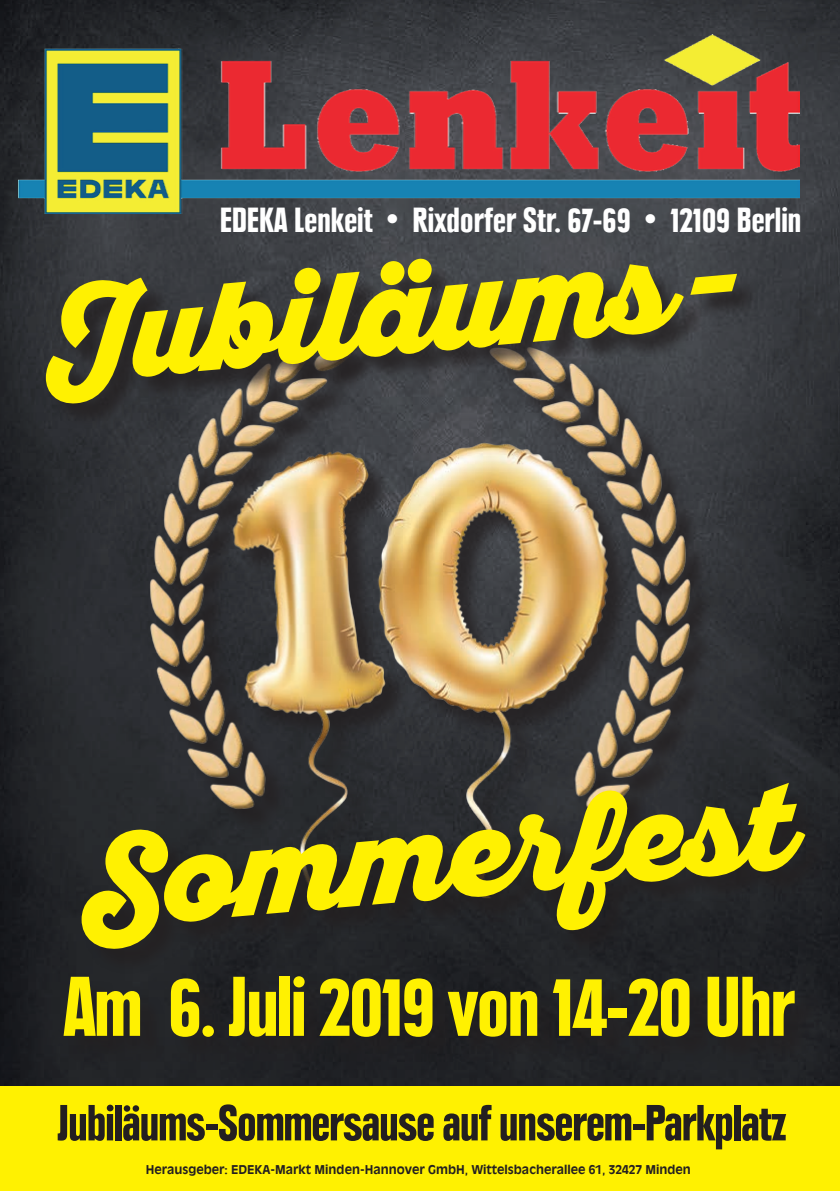
<style>
.page{position:relative;width:840px;height:1191px;background:#fff}
.page>*{position:absolute;margin:0;border:0;box-sizing:border-box;transform-origin:0 0}
.t1{font:900 121.4px "Sant Elia Script";color:#fff101}
.t2{font:900 condensed 83.4px "Plak Com";color:#fff101}
.t3{font:900 condensed 50px "Plak Com";color:#231f20}
.t4{font:900 condensed 34.6px "Plak Com";letter-spacing:.02em;color:#fff}
.t5{font:700 12px "Antique Olive Std";color:#231f20}
</style>
<div class="page">
<img style="left:0;top:0;width:839px;height:1086px">
<div style="left:0;top:1086px;width:839px;height:105px;background:#fff101"></div>
<div style="left:49px;top:262px;width:780px;height:711px;background:#231f20;opacity:.75"></div>
<div style="left:67px;top:979px;width:752px;height:83px;background:#231f20"></div>
<img style="left:18px;top:35px;width:780px;height:179px">
<h3 class="t4" style="left:220px;top:200px;width:582px">EDEKA Lenkeit • Rixdorfer Str. 67-69 • 12109 Berlin</h3>
<h1 class="t1" style="left:38px;top:272px;width:695px;rotate:-5deg">Jubiläums -</h1>
<h1 class="t1" style="left:75px;top:817px;width:710px;rotate:-5deg">Sommerfest</h1>
<h2 class="t2" style="left:64px;top:957px;width:731px">Am 6. Juli 2019 von 14-20 Uhr</h2>
<h3 class="t3" style="left:58px;top:1093px;width:729px">Jubiläums-Sommersause auf unserem-Parkplatz</h3>
<p class="t5" style="left:146px;top:1162px;width:546px">Herausgeber: EDEKA-Markt Minden-Hannover GmbH, Wittelsbacherallee 61, 32427 Minden</p>
</div>
